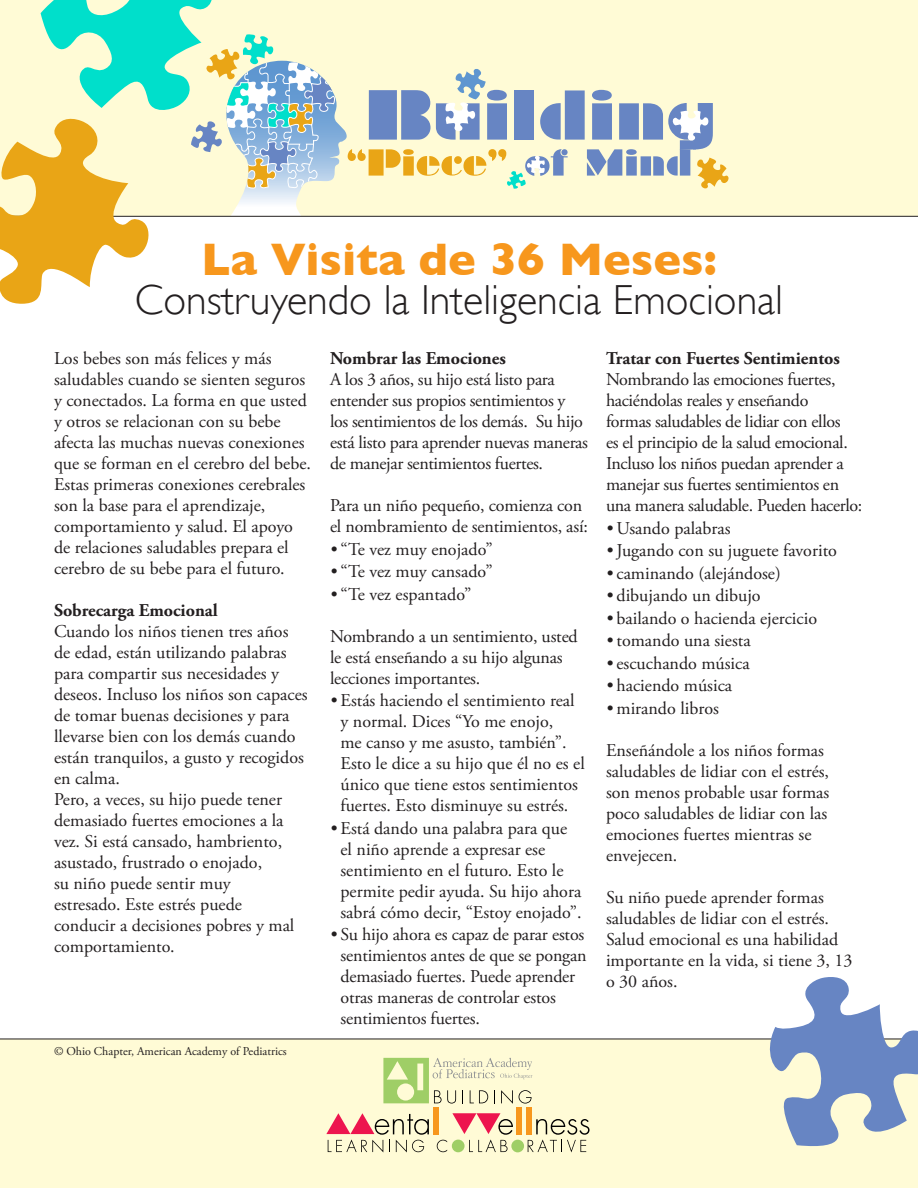
<style>
.page{position:relative;width:918px;height:1188px;background:#fff}
.page>*{position:absolute;margin:0;border:0;box-sizing:border-box;transform-origin:0 0}
.t1{font:700 46.5px "Gill Sans";color:#f7971d}
.t2{font:300 42px "Gill Sans";color:#231f20}
.Copy{font:18px/21px "Adobe Garamond Pro";color:#231f20}
.Bullets{font:18px/21px "Adobe Garamond Pro";color:#231f20}
.Copy-2{font:18px/21px "Adobe Garamond Pro";letter-spacing:-.02em;color:#231f20}
.Copy-3{font:700 18px "Adobe Garamond Pro";color:#231f20}
.Copy-4{font:12px "Adobe Garamond Pro";color:#231f20}
</style>
<div class="page">
<div style="left:0;top:0;width:918px;height:216px;background:#fffbd6"></div>
<div style="left:0;top:1039px;width:918px;height:149px;background:#fffbd6"></div>
<div style="left:433px;top:1107px;width:6px;height:27px;background:#f7971d"></div>
<div style="left:516px;top:1107px;width:6px;height:27px;background:#f7971d"></div>
<div style="left:526px;top:1107px;width:6px;height:27px;background:#f7971d"></div>
<svg style="left:326px;top:1113px;width:103px;height:39px"></svg>
<svg style="left:437px;top:1113px;width:76px;height:39px"></svg>
<svg style="left:528px;top:1119px;width:62px;height:33px"></svg>
<div style="left:511px;top:1140px;width:13px;height:12px;background:#9fce66;border-radius:50%"></div>
<div style="left:452px;top:1140px;width:13px;height:12px;background:#9fce66;border-radius:50%"></div>
<svg style="left:383px;top:1058px;width:149px;height:46px"></svg>
<hr style="left:0;top:216px;width:918px;height:1px;background:#231f20">
<hr style="left:0;top:1039px;width:918px;height:1px;background:#231f20">
<svg style="left:763px;top:977px;width:155px;height:170px"></svg>
<svg style="left:0;top:0;width:729px;height:304px"></svg>
<p class="t1" style="left:201px;top:232px;width:517px">La Visita de 36 Meses:</p>
<p class="t2" style="left:135px;top:276px;width:650px">Construyendo la Inteligencia Emocional</p>
<p class="Copy" style="left:54px;top:348px;width:259px">Los bebes son más felices y más saludables cuando se sienten seguros y conectados. La forma en que usted y otros se relacionan con su bebe afecta las muchas nuevas conexiones que se forman en el cerebro del bebe.<br>Estas primeras conexiones cerebrales son la base para el aprendizaje, comportamiento y salud. El apoyo de relaciones saludables prepara el cerebro de su bebe para el futuro.</p>
<p class="Copy-3" style="left:54px;top:600px;width:165px">Sobrecarga Emocional</p>
<p class="Copy" style="left:54px;top:621px;width:255px">Cuando los niños tienen tres años de edad, están utilizando palabras para compartir sus necesidades y deseos. Incluso los niños son capaces de tomar buenas decisiones y para llevarse bien con los demás cuando están tranquilos, a gusto y recogidos en calma.</p>
<p class="Copy" style="left:54px;top:789px;width:242px">Pero, a veces, su hijo puede tener demasiado fuertes emociones a la vez. Si está cansado, hambriento, asustado, frustrado o enojado,<br>su niño puede sentir muy estresado. Este estrés puede conducir a decisiones pobres y mal comportamiento.</p>
<p class="Copy-4" style="left:54px;top:1044px;width:234px">© Ohio Chapter, American Academy of Pediatrics</p>
<p class="Copy-3" style="left:330px;top:348px;width:177px">Nombrar las Emociones</p>
<p class="Copy-2" style="left:330px;top:369px;width:260px">A los 3 años, su hijo está listo para entender sus propios sentimientos y los sentimientos de los demás. Su hijo está listo para aprender nuevas maneras de manejar sentimientos fuertes.</p>
<p class="Copy" style="left:330px;top:495px;width:259px">Para un niño pequeño, comienza con el nombramiento de sentimientos, así:</p>
<p class="Bullets" style="left:331px;top:539px;width:164px">• “Te vez muy enojado”</p>
<p class="Bullets" style="left:331px;top:561px;width:163px">• “Te vez muy cansado”</p>
<p class="Bullets" style="left:331px;top:584px;width:142px">• “Te vez espantado”</p>
<p class="Copy" style="left:330px;top:626px;width:249px">Nombrando a un sentimiento, usted le está enseñando a su hijo algunas lecciones importantes.</p>
<p class="Bullets" style="left:340px;top:690px;width:246px;text-indent:-10px">• Estás haciendo el sentimiento real y normal. Dices “Yo me enojo,<br>me canso y me asusto, también”.<br>Esto le dice a su hijo que él no es el único que tiene estos sentimientos fuertes. Esto disminuye su estrés.</p>
<p class="Bullets" style="left:340px;top:818px;width:243px;text-indent:-10px">• Está dando una palabra para que el niño aprende a expresar ese sentimiento en el futuro. Esto le permite pedir ayuda. Su hijo ahora sabrá cómo decir, “Estoy enojado”.</p>
<p class="Bullets" style="left:340px;top:924px;width:248px;text-indent:-10px">• Su hijo ahora es capaz de parar estos sentimientos antes de que se pongan demasiado fuertes. Puede aprender otras maneras de controlar estos sentimientos fuertes.</p>
<p class="Copy-3" style="left:606px;top:348px;width:235px">Tratar con Fuertes Sentimientos</p>
<p class="Copy-2" style="left:606px;top:369px;width:258px">Nombrando las emociones fuertes, haciéndolas reales y enseñando<br>formas saludables de lidiar con ellos<br>es el principio de la salud emocional.<br>Incluso los niños puedan aprender a manejar sus fuertes sentimientos en una manera saludable. Pueden hacerlo:</p>
<p class="Bullets" style="left:607px;top:518px;width:125px">• Usando palabras</p>
<p class="Bullets" style="left:607px;top:540px;width:232px">• Jugando con su juguete favorito</p>
<p class="Bullets" style="left:607px;top:563px;width:176px">• caminando (alejándose)</p>
<p class="Bullets" style="left:607px;top:585px;width:155px">• dibujando un dibujo</p>
<p class="Bullets" style="left:607px;top:608px;width:212px">• bailando o hacienda ejercicio</p>
<p class="Bullets" style="left:607px;top:630px;width:145px">• tomando una siesta</p>
<p class="Bullets" style="left:607px;top:653px;width:145px">• escuchando música</p>
<p class="Bullets" style="left:607px;top:675px;width:127px">• haciendo música</p>
<p class="Bullets" style="left:607px;top:698px;width:114px">• mirando libros</p>
<p class="Copy" style="left:606px;top:740px;width:225px">Enseñándole a los niños formas saludables de lidiar con el estrés, son menos probable usar formas poco saludables de lidiar con las emociones fuertes mientras se envejecen.</p>
<p class="Copy" style="left:606px;top:887px;width:248px">Su niño puede aprender formas saludables de lidiar con el estrés.<br>Salud emocional es una habilidad importante en la vida, si tiene 3, 13 o 30 años.</p>
</div>
